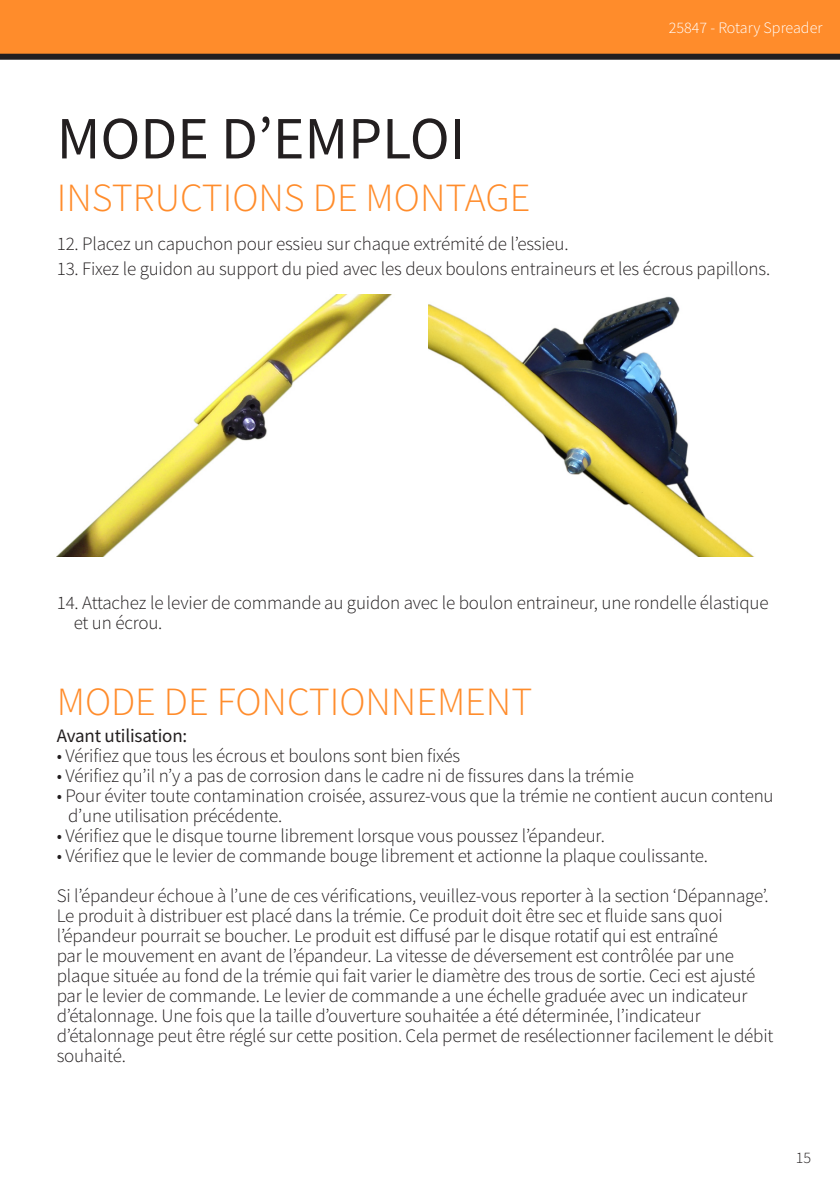
<style>
.page{position:relative;width:840px;height:1191px;background:#fff}
.page>*{position:absolute;margin:0;border:0;box-sizing:border-box;transform-origin:0 0}
.t1{font:60px "Source Sans Pro";color:#231f20}
.t2{font:300 40px "Source Sans Pro";color:#ff8c2b}
.t3{font:300 19px/20px "Source Sans Pro";letter-spacing:-.01em;color:#231f20}
.t4{font:19px "Source Sans Pro";letter-spacing:-.01em;color:#231f20}
.t5{font:300 16px "Source Sans Pro";color:#fff}
.t6{font:300 16px "Source Sans Pro";color:#231f20}
</style>
<div class="page">
<img style="left:57px;top:295px;width:335px;height:262px">
<img style="left:428px;top:296px;width:327px;height:261px">
<div style="left:0;top:0;width:839px;height:57px;background:#ff8c2b"></div>
<div style="left:0;top:54px;width:839px;height:6px;background:#231f20"></div>
<p class="t1" style="left:57px;top:100px;width:410px">MODE D’EMPLOI</p>
<p class="t2" style="left:57px;top:173px;width:475px">INSTRUCTIONS DE MONTAGE</p>
<p class="t5" style="left:668px;top:18px;width:155px">25847 - Rotary Spreader</p>
<p class="t3" style="left:57px;top:233px;width:513px">12. Placez un capuchon pour essieu sur chaque extrémité de l’essieu.</p>
<p class="t3" style="left:57px;top:259px;width:714px">13. Fixez le guidon au support du pied avec les deux boulons entraineurs et les écrous papillons.</p>
<p class="t3" style="left:74px;top:592px;width:696px;text-indent:-17px">14. Attachez le levier de commande au guidon avec le boulon entraineur, une rondelle élastique et un écrou.</p>
<p class="t2" style="left:57px;top:677px;width:477px">MODE DE FONCTIONNEMENT</p>
<p class="t4" style="left:57px;top:723px;width:132px">Avant utilisation:</p>
<p class="t3" style="left:57px;top:745px;width:405px">• Vérifiez que tous les écrous et boulons sont bien fixés</p>
<p class="t3" style="left:57px;top:765px;width:578px">• Vérifiez qu’il n’y a pas de corrosion dans le cadre ni de fissures dans la trémie</p>
<p class="t3" style="left:68px;top:785px;width:706px;text-indent:-11px">• Pour éviter toute contamination croisée, assurez-vous que la trémie ne contient aucun contenu d’une utilisation précédente.</p>
<p class="t3" style="left:57px;top:825px;width:549px">• Vérifiez que le disque tourne librement lorsque vous poussez l’épandeur.</p>
<p class="t3" style="left:57px;top:845px;width:652px">• Vérifiez que le levier de commande bouge librement et actionne la plaque coulissante.</p>
<p class="t3" style="left:57px;top:885px;width:717px">Si l’épandeur échoue à l’une de ces vérifications, veuillez-vous reporter à la section ‘Dépannage’.<br>Le produit à distribuer est placé dans la trémie. Ce produit doit être sec et fluide sans quoi l’épandeur pourrait se boucher. Le produit est diffusé par le disque rotatif qui est entraîné<br>par le mouvement en avant de l’épandeur. La vitesse de déversement est contrôlée par une plaque située au fond de la trémie qui fait varier le diamètre des trous de sortie. Ceci est ajusté par le levier de commande. Le levier de commande a une échelle graduée avec un indicateur d’étalonnage. Une fois que la taille d’ouverture souhaitée a été déterminée, l’indicateur d’étalonnage peut être réglé sur cette position. Cela permet de resélectionner facilement le débit souhaité.</p>
<p class="t6" style="left:795px;top:1147px;width:17px">15</p>
</div>
